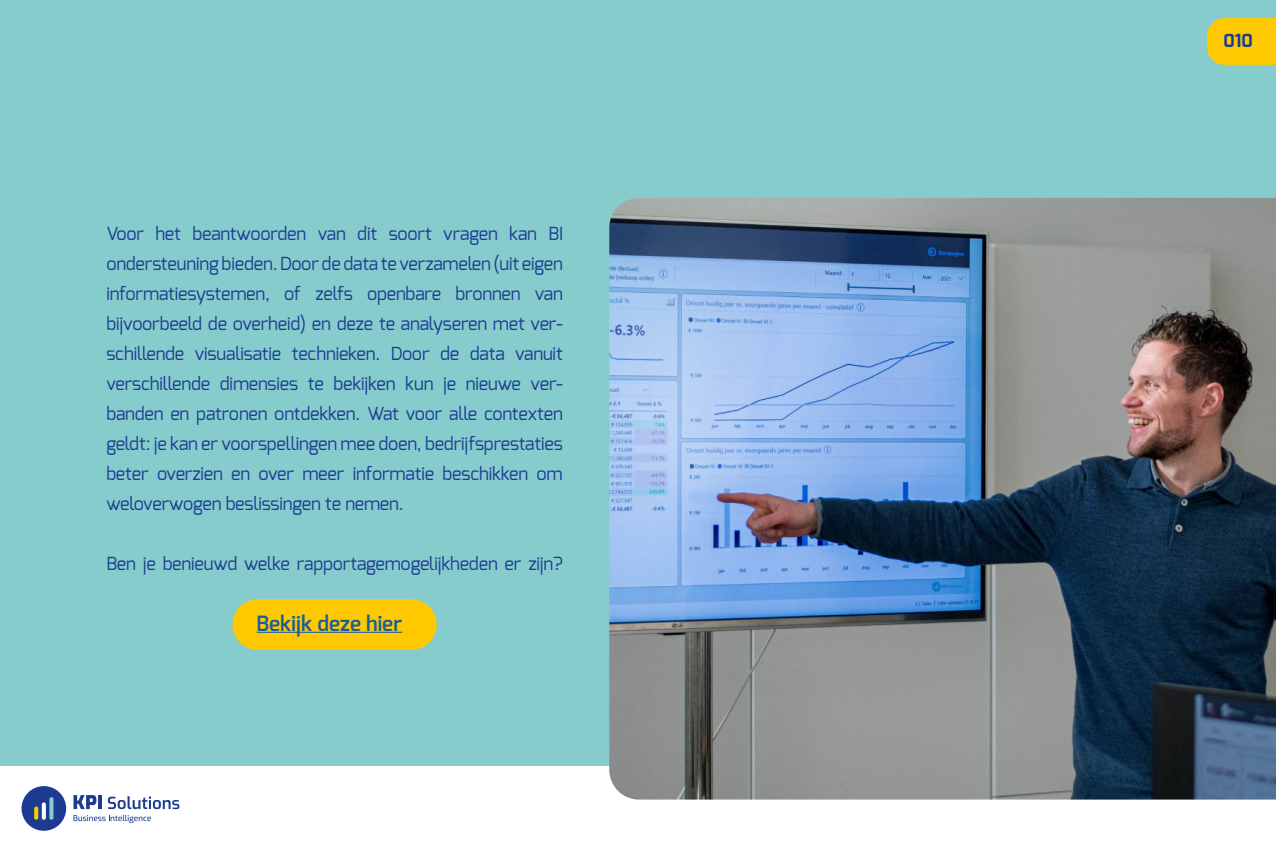
<style>
.page{position:relative;width:1276px;height:851px;background:#fff}
.page>*{position:absolute;margin:0;border:0;box-sizing:border-box;transform-origin:0 0}
.t1{font:600 21px "Exo";color:#175d9e}
.t2{font:18px/30px "Exo";letter-spacing:-.01em;color:#1c3b91;text-align:justify}
.t3{font:700 18px "Exo";color:#1c3b91}
</style>
<div class="page">
<div style="left:0;top:0;width:1276px;height:765px;background:#86cccc"></div>
<svg style="left:1206px;top:18px;width:70px;height:47px"></svg>
<div style="left:22px;top:786px;width:44px;height:44px;background:#1c3b91;border-radius:50%"></div>
<svg style="left:34px;top:806px;width:4px;height:13px"></svg>
<svg style="left:42px;top:802px;width:4px;height:17px"></svg>
<svg style="left:49px;top:797px;width:4px;height:22px"></svg>
<svg style="left:73px;top:795px;width:106px;height:28px"></svg>
<div style="left:232px;top:599px;width:205px;height:50px;background:#fec901;border-radius:25px"></div>
<hr style="left:257px;top:631px;width:145px;height:1px;background:#175d9e">
<img style="left:609px;top:198px;width:667px;height:601px">
<p class="t2" style="left:106px;top:220px;width:458px">Voor het beantwoorden van dit soort vragen kan BI ondersteuning bieden. Door de data te verzamelen (uit eigen informatiesystemen, of zelfs openbare bronnen van bijvoorbeeld de overheid) en deze te analyseren met ver&shy;schillende visualisatie technieken. Door de data vanuit verschillende dimensies te bekijken kun je nieuwe ver&shy;banden en patronen ontdekken. Wat voor alle contexten geldt: je kan er voorspellingen mee doen, bedrijfs prestaties beter overzien en over meer informatie beschikken om wel overwogen beslissingen te nemen.</p>
<p class="t2" style="left:106px;top:550px;width:458px">Ben je benieuwd welke rapportagemogelijkheden er zijn?</p>
<p class="t1" style="left:257px;top:613px;width:147px">Bekijk deze hier</p>
<p class="t3" style="left:1223px;top:33px;width:31px">010</p>
</div>
